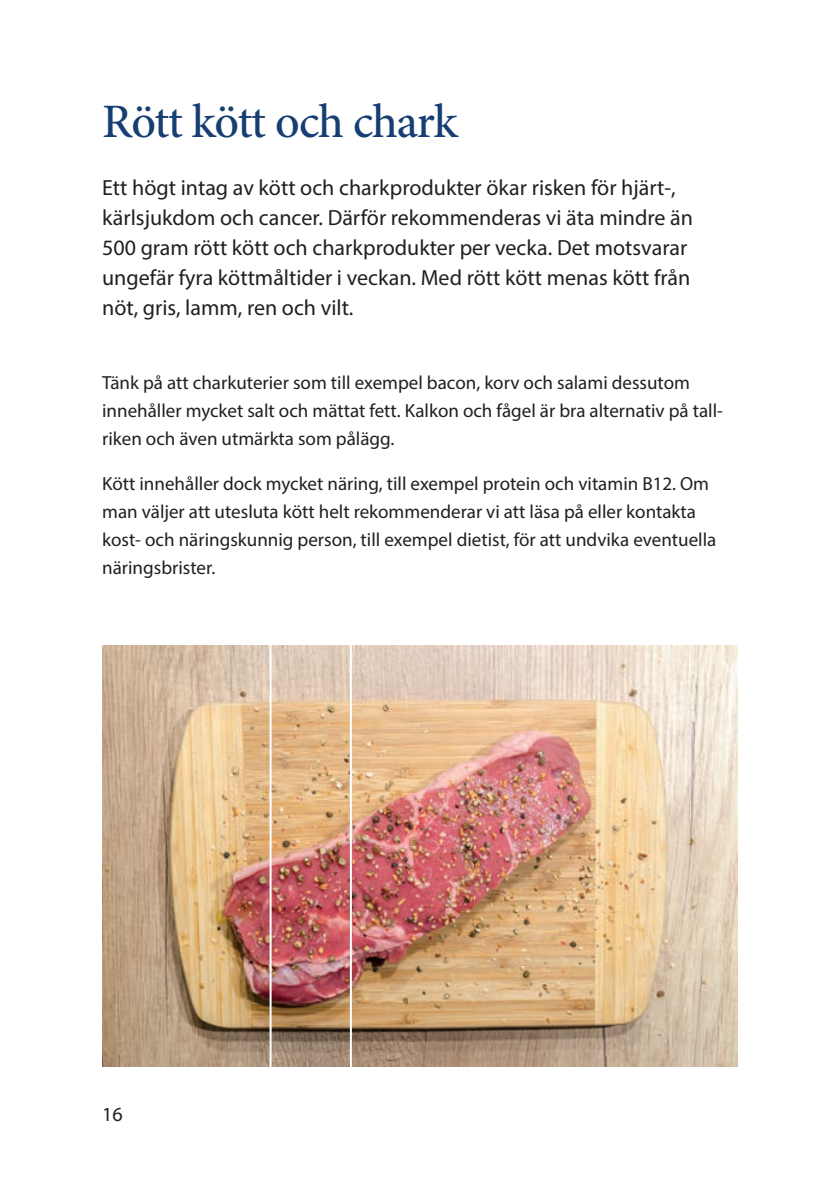
<style>
.page{position:relative;width:840px;height:1191px;background:#fff}
.page>*{position:absolute;margin:0;border:0;box-sizing:border-box;transform-origin:0 0}
.t1{font:500 48px "Minion Pro";letter-spacing:-.025em;color:#163e72}
.t2{font:22px/30px "Myriad Pro";color:#231f20}
.t3{font:20px "Myriad Pro";color:#231f20}
.t4{font:19px/28px "Myriad Pro";color:#231f20}
</style>
<div class="page">
<img style="left:102px;top:645px;width:635px;height:421px">
<div style="left:269px;top:629px;width:82px;height:451px;border:2px solid #fff"></div>
<h1 class="t1" style="left:102px;top:89px;width:357px">Rött kött och chark</h1>
<p class="t2" style="left:102px;top:173px;width:592px">Ett högt intag av kött och charkprodukter ökar risken för hjärt-, kärlsjukdom och cancer. Därför rekommenderas vi äta mindre än 500 gram rött kött och charkprodukter per vecka. Det motsvarar ungefär fyra köttmåltider i veckan. Med rött kött menas kött från nöt, gris, lamm, ren och vilt.</p>
<p class="t4" style="left:102px;top:368px;width:621px">Tänk på att charkuterier som till exempel bacon, korv och salami dessutom innehåller mycket salt och mättat fett. Kalkon och fågel är bra alternativ på tall&shy;riken och även utmärkta som pålägg.</p>
<p class="t4" style="left:102px;top:469px;width:615px">Kött innehåller dock mycket näring, till exempel protein och vitamin B12. Om man väljer att utesluta kött helt rekommenderar vi att läsa på eller kontakta kost- och näringskunnig person, till exempel dietist, för att undvika eventuella näringsbrister.</p>
<p class="t3" style="left:102px;top:1101px;width:22px">16</p>
</div>
